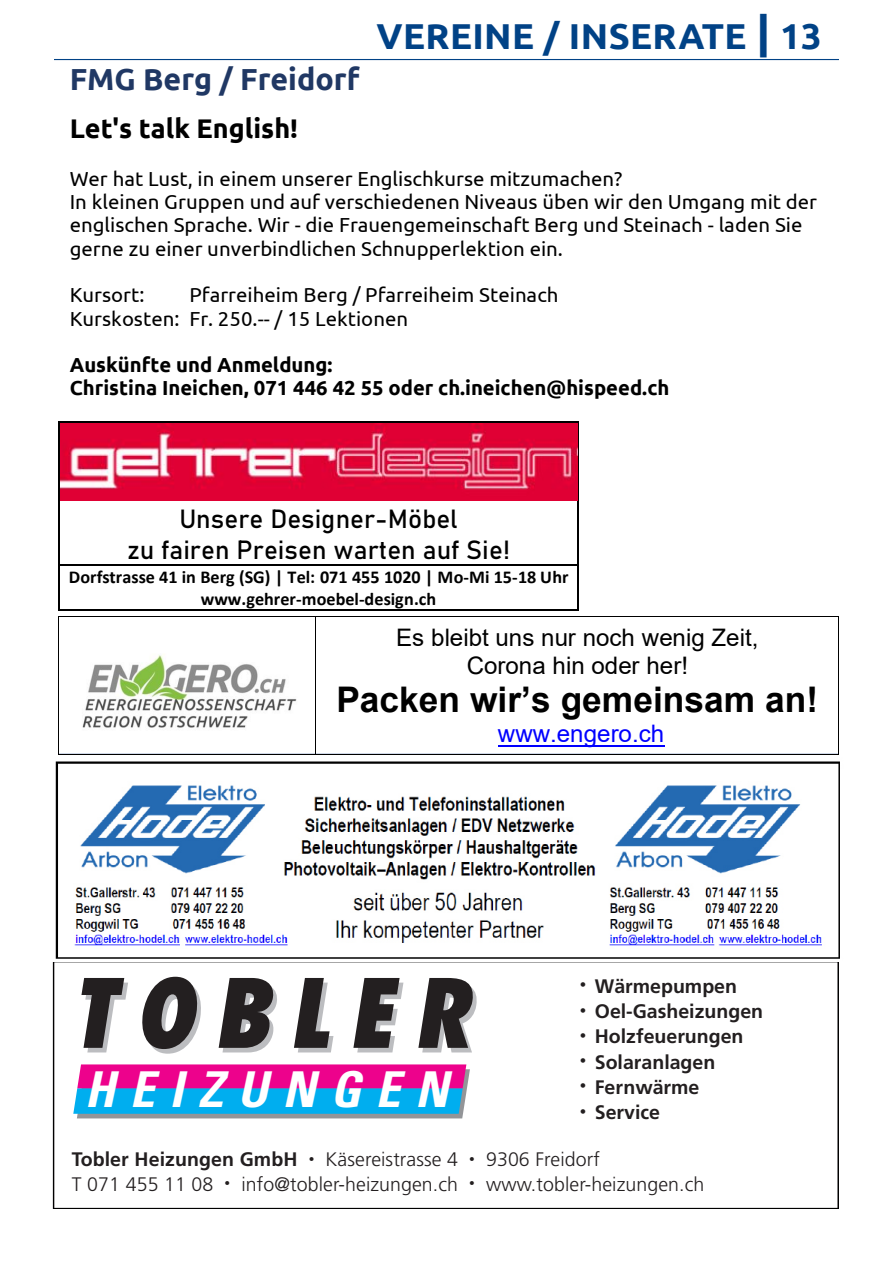
<style>
.page{position:relative;width:893px;height:1263px;background:#fff}
.page>*{position:absolute;margin:0;border:0;box-sizing:border-box;transform-origin:0 0}
.t1{font:italic 800 condensed 92.7px "Futura";letter-spacing:.2em;color:#231f20}
.t2{font:italic 700 condensed 49.5px "Univers";letter-spacing:.3em;color:#fff}
.t3{font:700 36px "Ubuntu";letter-spacing:.01em;color:#014286}
.t4{font:700 35.25px "Arial";color:#000}
.t5{font:700 30.45px "Ubuntu";color:#203864}
.t6{font:700 27px "Ubuntu";color:#000}
.t7{font:600 25.95px/31.3px "Bahnschrift";color:#000;text-align:center}
.t8{font:24.15px/27.6px "Arial";color:#000;text-align:center}
.t9{font:24.15px "Arial";letter-spacing:.005em;color:#00f}
.t10{font:20.25px/23.4px "Ubuntu";color:#000}
.t11{font:700 20.25px/23.1px "Ubuntu";color:#000}
.t12{font:300 19.5px/24.5px "Frutiger";letter-spacing:.005em;color:#231f20}
.t13{font:700 19.5px "Frutiger";color:#231f20}
.t14{font:700 18.15px/22.2px "Calibri";color:#000;text-align:center}
.s1{font-size:45px}
.s2{font-style:inherit}
.s3{font-weight:700}
</style>
<div class="page">
<hr style="left:54px;top:59px;width:785px;height:1px;background:#014286">
<svg style="left:73px;top:1064px;width:397px;height:55px"></svg>
<div style="left:53px;top:961px;width:786px;height:248px;border:1px solid #000"></div>
<img style="left:55px;top:761px;width:785px;height:198px">
<hr style="left:498px;top:745px;width:166px;height:1px;background:#00f">
<hr style="left:59px;top:616px;width:256px;height:1px;background:#000">
<hr style="left:316px;top:616px;width:522px;height:1px;background:#000">
<hr style="left:59px;top:753px;width:257px;height:1px;background:#ced7e7">
<hr style="left:58px;top:623px;width:1px;height:131px;background:#000">
<hr style="left:59px;top:754px;width:256px;height:1px;background:#000">
<hr style="left:316px;top:753px;width:523px;height:1px;background:#ced7e7">
<hr style="left:315px;top:623px;width:1px;height:131px;background:#000">
<hr style="left:316px;top:754px;width:522px;height:1px;background:#000">
<hr style="left:838px;top:623px;width:1px;height:131px;background:#000">
<img style="left:82px;top:655px;width:215px;height:73px">
<hr style="left:60px;top:422px;width:517px;height:1px;background:#000">
<hr style="left:59px;top:423px;width:1px;height:141px;background:#000">
<hr style="left:577px;top:423px;width:2px;height:141px;background:#000">
<hr style="left:60px;top:564px;width:517px;height:1px;background:#000">
<hr style="left:59px;top:565px;width:1px;height:45px;background:#000">
<hr style="left:60px;top:610px;width:517px;height:1px;background:#000">
<hr style="left:577px;top:565px;width:2px;height:45px;background:#000">
<img style="left:60px;top:423px;width:517px;height:78px">
<h3 class="t3" style="left:376px;top:13px;width:447px">VEREINE / INSERATE <span class="s1">|</span> <span class="s2">13</span></h3>
<p class="t5" style="left:70px;top:60px;width:291px">FMG Berg / Freidorf</p>
<p class="t6" style="left:70px;top:110px;width:230px">Let's talk English!</p>
<p class="t10" style="left:70px;top:166px;width:749px">Wer hat Lust, in einem unserer Englischkurse mitzumachen?<br>In kleinen Gruppen und auf verschiedenen Niveaus üben wir den Umgang mit der englischen Sprache. Wir - die Frauengemeinschaft Berg und Steinach - laden Sie gerne zu einer unverbindlichen Schnupperlektion ein.</p>
<p class="t10" style="left:70px;top:283px;width:76px">Kursort:</p>
<p class="t10" style="left:70px;top:283px;width:490px;text-indent:120px">Pfarreiheim Berg / Pfarreiheim Steinach<br>Kurskosten: Fr. 250.-- / 15 Lektionen</p>
<p class="t11" style="left:70px;top:353px;width:601px">Auskünfte und Anmeldung:<br>Christina Ineichen, 071 446 42 55 oder ch.ineichen@hispeed.ch</p>
<p class="t7" style="left:127px;top:501px;width:384px">Unsere Designer-Möbel<br>zu fairen Preisen warten auf Sie!</p>
<p class="t14" style="left:69px;top:565px;width:501px">Dorfstrasse 41 in Berg (SG) | Tel: 071 455 1020 | Mo-Mi 15-18 Uhr www.gehrer-moebel-design.ch</p>
<p class="t8" style="left:396px;top:624px;width:364px">Es bleibt uns nur noch wenig Zeit,<br>Corona hin oder her!</p>
<p class="t4" style="left:336px;top:675px;width:483px">Packen wir’s gemeinsam an!</p>
<p class="t9" style="left:498px;top:717px;width:168px">www.engero.ch</p>
<p class="t1" style="left:71px;top:955px;width:399px">TOBLER</p>
<p class="t2" style="left:85px;top:1059px;width:365px">HEIZUNGEN</p>
<p class="t13" style="left:580px;top:974px;width:159px"><sup>•</sup> Wärmepumpen</p>
<p class="t13" style="left:580px;top:1000px;width:185px"><sup>•</sup> Oel-Gasheizungen</p>
<p class="t13" style="left:580px;top:1025px;width:165px"><sup>•</sup> Holzfeuerungen</p>
<p class="t13" style="left:580px;top:1050px;width:137px"><sup>•</sup> Solaranlagen</p>
<p class="t13" style="left:580px;top:1075px;width:121px"><sup>•</sup> Fernwärme</p>
<p class="t13" style="left:580px;top:1101px;width:82px"><sup>•</sup> Service</p>
<p class="t12" style="left:72px;top:1147px;width:634px"><span class="s3">Tobler Heizungen GmbH</span> <sup>•</sup> Käsereistrasse 4 <sup>•</sup> 9306 Freidorf<br>T 071 455 11 08 <sup>•</sup> info@tobler-heizungen.ch <sup>•</sup> www.tobler-heizungen.ch</p>
</div>
